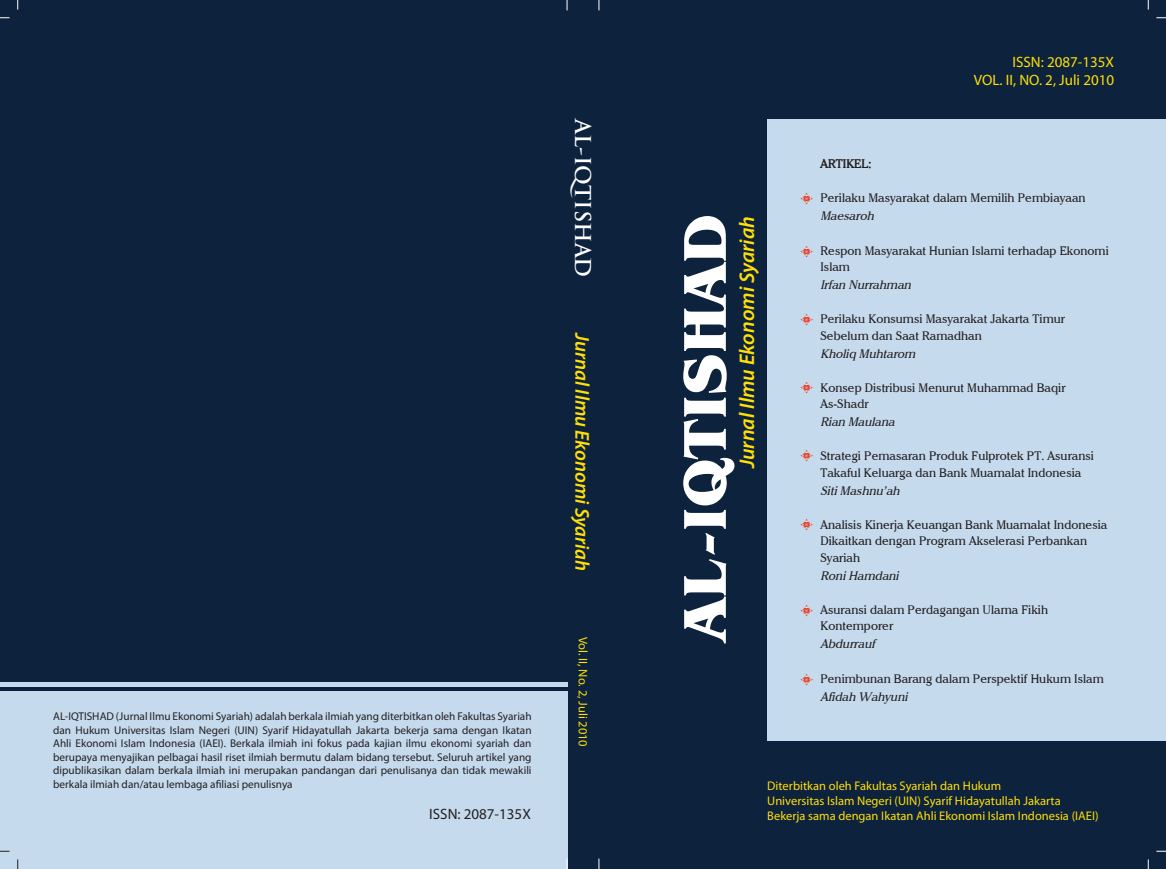
<style>
.page{position:relative;width:1166px;height:869px;background:#fff}
.page>*{position:absolute;margin:0;border:0;box-sizing:border-box;transform-origin:0 0}
.t1{font:italic 600 21.25px "Myriad Pro";color:#ffdf06}
.t2{font:700 21.25px "Trajan Pro";color:#fff}
.t3{font:italic 600 20px "Myriad Pro";color:#ffdf06}
.t4{font:15px "Myriad Pro";color:#ffdf06}
.t5{font:15px "Myriad Pro";color:#231f20}
.daftar_isi{font:12.5px/16.2px "Chelsey Normal";color:#231f20}
.t6{font:12.5px "Myriad Pro";color:#ffdf06}
.daftar_isi-2{font:italic 12.5px "Chelsey";color:#231f20}
.daftar_isi-3{font:700 12.5px "Chelsey";color:#231f20}
.belakang_cover{font:11.25px/13.5px "Myriad Pro";color:#231f20;text-align:justify}
</style>
<div class="page">
<div style="left:0;top:0;width:1166px;height:868px;background:#0d223d"></div>
<div style="left:0;top:691px;width:567px;height:177px;background:#c6daee"></div>
<div style="left:0;top:681px;width:567px;height:5px;background:#c6daee"></div>
<div style="left:767px;top:119px;width:399px;height:621px;background:#c6daee"></div>
<svg style="left:683px;top:216px;width:51px;height:427px"></svg>
<svg style="left:801px;top:192px;width:12px;height:12px"></svg>
<svg style="left:801px;top:245px;width:12px;height:12px"></svg>
<svg style="left:801px;top:313px;width:12px;height:12px"></svg>
<svg style="left:801px;top:381px;width:12px;height:12px"></svg>
<svg style="left:801px;top:449px;width:12px;height:12px"></svg>
<svg style="left:801px;top:518px;width:12px;height:12px"></svg>
<svg style="left:801px;top:604px;width:12px;height:12px"></svg>
<svg style="left:801px;top:673px;width:12px;height:12px"></svg>
<p class="belakang_cover" style="left:53px;top:709px;width:480px">AL-IQTISHAD (Jurnal Ilmu Ekonomi Syariah) adalah berkala ilmiah yang diterbitkan oleh Fakultas Syariah dan Hukum Universitas Islam Negeri (UIN) Syarif Hidayatullah Jakarta bekerja sama dengan Ikatan Ahli Ekonomi Islam Indonesia (IAEI). Berkala ilmiah ini fokus pada kajian ilmu ekonomi syariah dan berupaya menyajikan pelbagai hasil riset ilmiah bermutu dalam bidang tersebut. Seluruh artikel yang dipublikasikan dalam berkala ilmiah ini merupakan pandangan dari penulisanya dan tidak mewakili berkala ilmiah dan/atau lembaga afiliasi penulisnya</p>
<p class="t5" style="left:429px;top:804px;width:103px">ISSN: 2087-135X</p>
<p class="t2" style="left:596px;top:119px;width:160px;rotate:90deg">AL-IQTISHAD</p>
<p class="t3" style="left:595px;top:333px;width:239px;rotate:90deg">Jurnal Ilmu Ekonomi Syariah</p>
<p class="t6" style="left:591px;top:636px;width:112px;rotate:90deg">Vol. II, No. 2, Juli 2010</p>
<p class="t1" style="left:733px;top:468px;width:254px;rotate:-90deg">Jurnal Ilmu Ekonomi Syariah</p>
<p class="t4" style="left:1012px;top:52px;width:103px">ISSN: 2087-135X</p>
<p class="t4" style="left:974px;top:70px;width:142px">VOL. II, NO. 2, Juli 2010</p>
<p class="daftar_isi-3" style="left:820px;top:153px;width:53px">ARTIKEL:</p>
<p class="daftar_isi" style="left:820px;top:188px;width:267px">Perilaku Masyarakat dalam Memilih Pembiayaan</p>
<p class="daftar_isi-2" style="left:820px;top:206px;width:55px">Maesaroh</p>
<p class="daftar_isi" style="left:820px;top:240px;width:290px">Respon Masyarakat Hunian Islami terhadap Ekonomi<br>Islam</p>
<p class="daftar_isi-2" style="left:820px;top:274px;width:92px">Irfan Nurrahman</p>
<p class="daftar_isi" style="left:820px;top:309px;width:246px">Perilaku Konsumsi Masyarakat Jakarta Timur<br>Sebelum dan Saat Ramadhan</p>
<p class="daftar_isi-2" style="left:820px;top:343px;width:97px">Kholiq Muhtarom</p>
<p class="daftar_isi" style="left:820px;top:378px;width:247px">Konsep Distribusi Menurut Muhammad Baqir</p>
<p class="daftar_isi" style="left:820px;top:394px;width:50px">As-Shadr</p>
<p class="daftar_isi-2" style="left:820px;top:411px;width:76px">Rian Maulana</p>
<p class="daftar_isi" style="left:820px;top:446px;width:275px">Strategi Pemasaran Produk Fulprotek PT. Asuransi<br>Takaful Keluarga dan Bank Muamalat Indonesia</p>
<p class="daftar_isi-2" style="left:820px;top:480px;width:81px">Siti Mashnu’ah</p>
<p class="daftar_isi" style="left:820px;top:515px;width:288px">Analisis Kinerja Keuangan Bank Muamalat Indonesia<br>Dikaitkan dengan Program Akselerasi Perbankan<br>Syariah</p>
<p class="daftar_isi-2" style="left:820px;top:565px;width:80px">Roni Hamdani</p>
<p class="daftar_isi" style="left:820px;top:599px;width:229px">Asuransi dalam Perdagangan Ulama Fikih<br>Kontemporer</p>
<p class="daftar_isi-2" style="left:820px;top:633px;width:56px">Abdurrauf</p>
<p class="daftar_isi" style="left:820px;top:668px;width:285px">Penimbunan Barang dalam Perspektif Hukum Islam</p>
<p class="daftar_isi-2" style="left:820px;top:685px;width:89px">Afidah Wahyuni</p>
<p class="t6" style="left:767px;top:777px;width:235px">Diterbitkan oleh Fakultas Syariah dan Hukum</p>
<p class="t6" style="left:767px;top:792px;width:295px">Universitas Islam Negeri (UIN) Syarif Hidayatullah Jakarta</p>
<p class="t6" style="left:767px;top:807px;width:333px">Bekerja sama dengan Ikatan Ahli Ekonomi Islam Indonesia (IAEI)</p>
</div>
